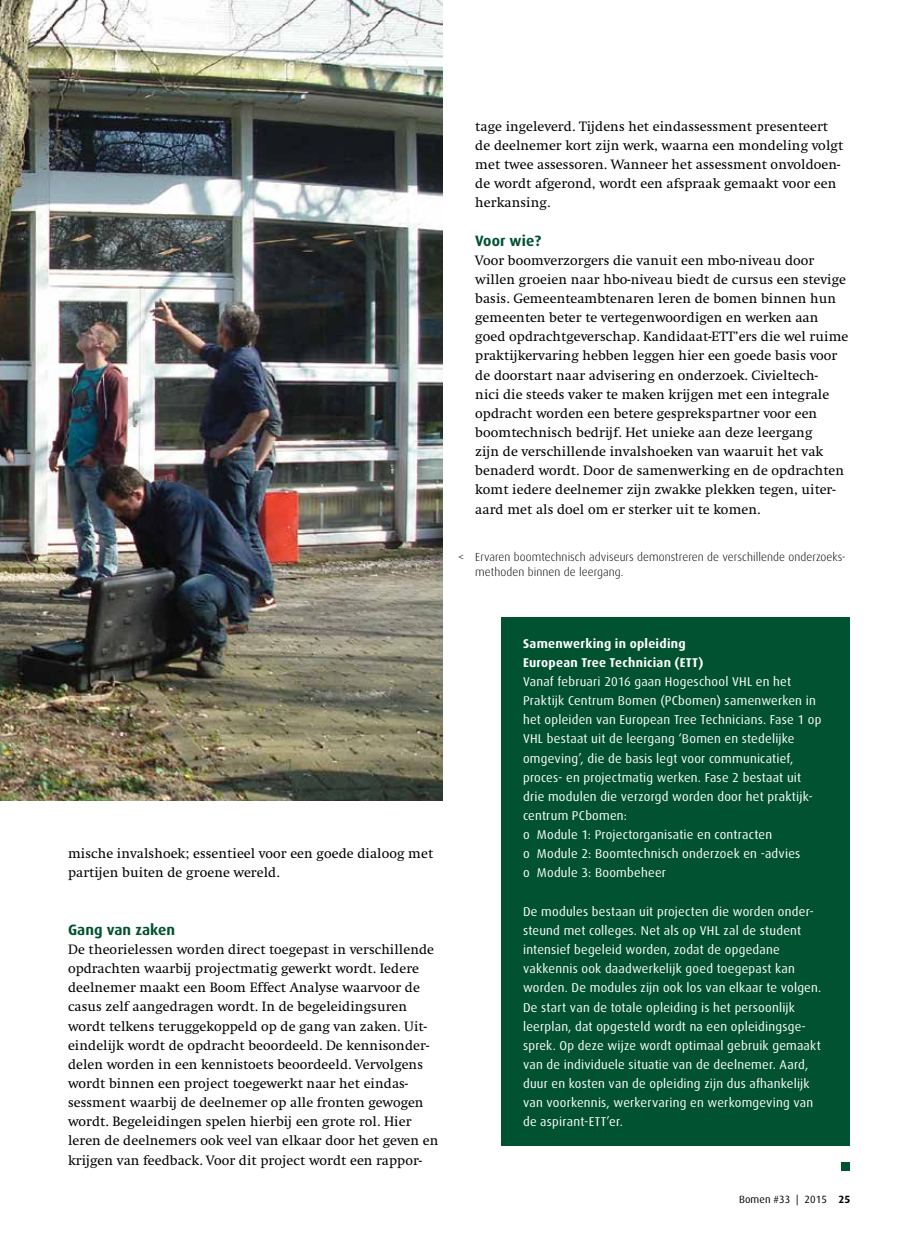
<style>
.page{position:relative;width:910px;height:1234px;background:#fff}
.page>*{position:absolute;margin:0;border:0;box-sizing:border-box;transform-origin:0 0}
.t1{font:700 15px "Dax";letter-spacing:.005em;color:#005231}
.t2{font:14.1px/19.2px "Swift EF";letter-spacing:.005em;color:#000}
.t3{font:12.75px/19.2px "Dax";letter-spacing:.02em;color:#fff}
.t4{font:700 12.75px/19.2px "Dax";letter-spacing:.02em;color:#fff}
.t5{font:300 11.7px/15px "Dax";letter-spacing:.005em;color:#000}
.t6{font:10.5px "Dax";letter-spacing:.005em;color:#000}
.s1{font-weight:700}
</style>
<div class="page">
<div style="left:502px;top:617px;width:348px;height:528px;background:#005231"></div>
<img style="left:0;top:0;width:442px;height:800px">
<div style="left:841px;top:1162px;width:9px;height:8px;background:#005231"></div>
<p class="t2" style="left:475px;top:117px;width:369px">tage ingeleverd. Tijdens het eindassessment presenteert de deelnemer kort zijn werk, waarna een mondeling volgt met twee assessoren. Wanneer het assessment onvoldoen&shy;de wordt afgerond, wordt een afspraak gemaakt voor een herkansing.</p>
<p class="t1" style="left:475px;top:232px;width:67px">Voor wie?</p>
<p class="t2" style="left:475px;top:251px;width:375px">Voor boomverzorgers die vanuit een mbo-niveau door willen groeien naar hbo-niveau biedt de cursus een stevige basis. Gemeenteambtenaren leren de bomen binnen hun gemeenten beter te vertegenwoordigen en werken aan goed opdrachtgeverschap. Kandidaat-ETT’ers die wel ruime praktijkervaring hebben leggen hier een goede basis voor de doorstart naar advisering en onderzoek. Civieltech-<br>nici die steeds vaker te maken krijgen met een integrale opdracht worden een betere gesprekspartner voor een boomtechnisch bedrijf. Het unieke aan deze leergang<br>zijn de verschillende invalshoeken van waaruit het vak benaderd wordt. Door de samenwerking en de opdrachten komt iedere deelnemer zijn zwakke plekken tegen, uiter&shy;aard met als doel om er sterker uit te komen.</p>
<p class="t5" style="left:475px;top:549px;width:372px;text-indent:-17px">&lt; Ervaren boomtechnisch adviseurs demonstreren de verschillende onderzoeks&shy;methoden binnen de leergang.</p>
<p class="t2" style="left:68px;top:844px;width:367px">mische invalshoek; essentieel voor een goede dialoog met partijen buiten de groene wereld.</p>
<p class="t1" style="left:68px;top:920px;width:109px">Gang van zaken</p>
<p class="t2" style="left:68px;top:939px;width:372px">De theorielessen worden direct toegepast in verschillende opdrachten waarbij projectmatig gewerkt wordt. Iedere deelnemer maakt een Boom Effect Analyse waarvoor de casus zelf aangedragen wordt. In de begeleidingsuren wordt telkens teruggekoppeld op de gang van zaken. Uit&shy;eindelijk wordt de opdracht beoordeeld. De kennisonder&shy;delen worden in een kennistoets beoordeeld. Vervolgens wordt binnen een project toegewerkt naar het eindas&shy;sessment waarbij de deelnemer op alle fronten gewogen wordt. Begeleidingen spelen hierbij een grote rol. Hier leren de deelnemers ook veel van elkaar door het geven en krijgen van feedback. Voor dit project wordt een rappor-</p>
<p class="t4" style="left:523px;top:633px;width:182px">Samenwerking in opleiding<br>European Tree Technician (ETT)</p>
<p class="t3" style="left:523px;top:672px;width:300px">Vanaf februari 2016 gaan Hogeschool VHL en het Praktijk Centrum Bomen (PCbomen) samenwerken in het opleiden van European Tree Technicians. Fase 1 op VHL bestaat uit de leergang ‘Bomen en stedelijke omgeving’, die de basis legt voor communicatief, proces- en projectmatig werken. Fase 2 bestaat uit drie modulen die verzorgd worden door het praktijk&shy;centrum PCbomen:<br>o Module 1: Projectorganisatie en contracten<br>o Module 2: Boomtechnisch onderzoek en -advies<br>o Module 3: Boombeheer</p>
<p class="t3" style="left:523px;top:901px;width:300px">De modules bestaan uit projecten die worden onder&shy;steund met colleges. Net als op VHL zal de student intensief begeleid worden, zodat de opgedane vakkennis ook daadwerkelijk goed toegepast kan worden. De modules zijn ook los van elkaar te volgen.<br>De start van de totale opleiding is het persoonlijk leerplan, dat opgesteld wordt na een opleidingsge&shy;sprek. Op deze wijze wordt optimaal gebruik gemaakt van de individuele situatie van de deelnemer. Aard, duur en kosten van de opleiding zijn dus afhankelijk van voorkennis, werkervaring en werkomgeving van de aspirant-ETT’er.</p>
<p class="t6" style="left:739px;top:1193px;width:113px">Bomen #33 | 2015 <span class="s1">25</span></p>
</div>
